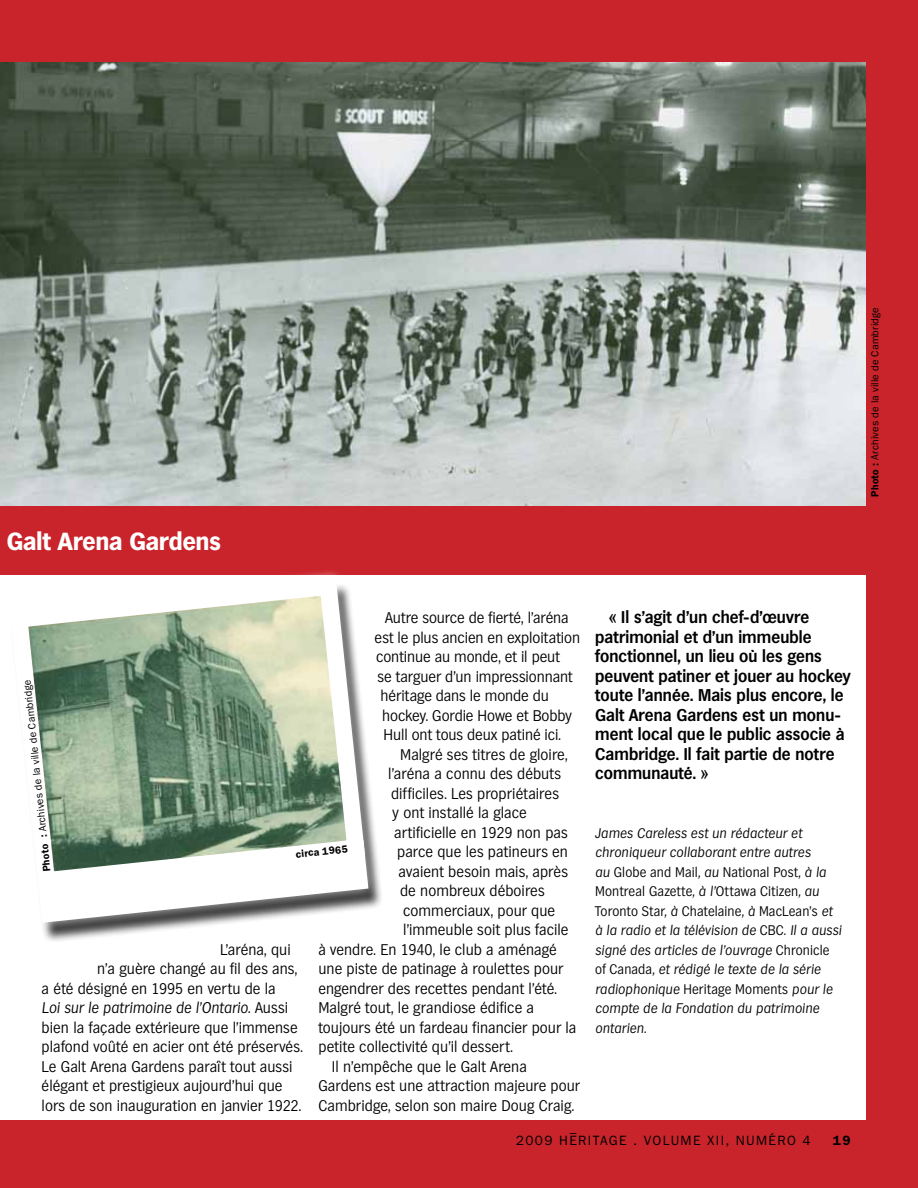
<style>
.page{position:relative;width:918px;height:1188px;background:#fff}
.page>*{position:absolute;margin:0;border:0;box-sizing:border-box;transform-origin:0 0}
.t1{font:700 24px "Hamburg";letter-spacing:.005em;color:#fff}
.t2{font:600 16.5px/19.5px "Hamburg";letter-spacing:.01em;color:#000}
.t3{font:300 15px "Hamburg";letter-spacing:.005em;color:#000}
.t4{font:italic 300 15px "Hamburg";letter-spacing:.005em;color:#000}
.t5{font:italic 300 13.5px/19.5px "Hamburg";letter-spacing:.01em;color:#000}
.t6{font:13.5px "Franklin Gothic";letter-spacing:.1em;color:#000}
.t7{font:600 13.5px "Franklin Gothic";color:#000}
.t8{font:10.5px "Franklin Gothic";letter-spacing:.02em;color:#000}
.t9{font:600 10.5px "Franklin Gothic";color:#000}
.s1{font-weight:600}
.s2{font-style:normal}
</style>
<div class="page">
<img style="left:0;top:61px;width:867px;height:445px">
<div style="left:0;top:506px;width:874px;height:68px;background:#c9242b"></div>
<div style="left:867px;top:0;width:51px;height:1188px;background:#c9242b"></div>
<div style="left:0;top:1120px;width:879px;height:68px;background:#c9242b"></div>
<div style="left:0;top:0;width:879px;height:61px;background:#c9242b"></div>
<div style="left:9px;top:582px;width:374px;height:361px;background:#000;opacity:.75"></div>
<svg style="left:9px;top:574px;width:370px;height:360px"></svg>
<svg style="left:0;top:571px;width:374px;height:328px"></svg>
<svg style="left:28px;top:831px;width:350px;height:101px"></svg>
<h1 class="t1" style="left:7px;top:527px;width:216px">Galt Arena Gardens</h1>
<p class="t8" style="left:869px;top:496px;width:191px;rotate:-90deg"><span class="s1">Photo :</span> Archives de la ville de Cambridge</p>
<p class="t3" style="left:385px;top:609px;width:185px">Autre source de fierté, l’aréna</p>
<p class="t3" style="left:375px;top:628px;width:207px">est le plus ancien en exploitation</p>
<p class="t3" style="left:376px;top:648px;width:185px">continue au monde, et il peut</p>
<p class="t3" style="left:378px;top:667px;width:196px">se targuer d’un impressionnant</p>
<p class="t3" style="left:381px;top:687px;width:170px">héritage dans le monde du</p>
<p class="t3" style="left:382px;top:706px;width:191px">hockey. Gordie Howe et Bobby</p>
<p class="t3" style="left:384px;top:726px;width:179px">Hull ont tous deux patiné ici.</p>
<p class="t3" style="left:400px;top:745px;width:169px">Malgré ses titres de gloire,</p>
<p class="t3" style="left:388px;top:765px;width:174px">l’aréna a connu des débuts</p>
<p class="t3" style="left:391px;top:784px;width:169px">difficiles. Les propriétaires</p>
<p class="t3" style="left:393px;top:804px;width:136px">y ont installé la glace</p>
<p class="t3" style="left:394px;top:823px;width:175px">artificielle en 1929 non pas</p>
<p class="t3" style="left:397px;top:843px;width:172px">parce que les patineurs en</p>
<p class="t3" style="left:399px;top:862px;width:171px">avaient besoin mais, après</p>
<p class="t3" style="left:400px;top:882px;width:146px">de nombreux déboires</p>
<p class="t3" style="left:403px;top:901px;width:153px">commerciaux, pour que</p>
<p class="t3" style="left:403px;top:921px;width:167px">l’immeuble soit plus facile</p>
<p class="t3" style="left:318px;top:940px;width:240px">à vendre. En 1940, le club a aménagé</p>
<p class="t3" style="left:318px;top:960px;width:246px">une piste de patinage à roulettes pour</p>
<p class="t3" style="left:318px;top:979px;width:240px">engendrer des recettes pendant l’été.</p>
<p class="t3" style="left:318px;top:999px;width:217px">Malgré tout, le grandiose édifice a</p>
<p class="t3" style="left:318px;top:1018px;width:259px">toujours été un fardeau financier pour la</p>
<p class="t3" style="left:318px;top:1038px;width:196px">petite collectivité qu’il dessert.</p>
<p class="t3" style="left:332px;top:1057px;width:196px">Il n’empêche que le Galt Arena</p>
<p class="t3" style="left:318px;top:1077px;width:263px">Gardens est une attraction majeure pour</p>
<p class="t3" style="left:318px;top:1096px;width:257px">Cambridge, selon son maire Doug Craig.</p>
<p class="t8" style="left:41px;top:872px;width:194px;rotate:-96deg"><span class="s1">Photo :</span> Archives de la ville de Cambridge</p>
<p class="t9" style="left:295px;top:848px;width:53px;rotate:-6deg">circa 1965</p>
<p class="t3" style="left:220px;top:940px;width:72px">L’aréna, qui</p>
<p class="t3" style="left:97px;top:960px;width:202px">n’a guère changé au fil des ans,</p>
<p class="t3" style="left:42px;top:979px;width:236px">a été désigné en 1995 en vertu de la</p>
<p class="t4" style="left:42px;top:999px;width:248px">Loi sur le patrimoine de l’Ontario<span class="s2">. Aussi</span></p>
<p class="t3" style="left:42px;top:1018px;width:257px">bien la façade extérieure que l’immense</p>
<p class="t3" style="left:42px;top:1038px;width:263px">plafond voûté en acier ont été préservés.</p>
<p class="t3" style="left:42px;top:1057px;width:252px">Le Galt Arena Gardens paraît tout aussi</p>
<p class="t3" style="left:42px;top:1077px;width:242px">élégant et prestigieux aujourd’hui que</p>
<p class="t3" style="left:42px;top:1096px;width:261px">lors de son inauguration en janvier 1922.</p>
<p class="t2" style="left:595px;top:608px;width:257px;text-indent:13px">« Il s’agit d’un chef-d’œuvre patrimonial et d’un immeuble fonctionnel, un lieu où les gens peuvent patiner et jouer au hockey toute l’année. Mais plus encore, le<br>Galt Arena Gardens est un monu&shy;ment local que le public associe à<br>Cambridge. Il fait partie de notre communauté. »</p>
<p class="t5" style="left:595px;top:823px;width:248px">James Careless est un rédacteur et chroniqueur collaborant entre autres<br>au <span class="s2">Globe and Mail</span>, au <span class="s2">National Post</span>, à la <span class="s2">Montreal Gazette</span>, à l’<span class="s2">Ottawa Citizen</span>, au <span class="s2">Toronto Star</span>, à <span class="s2">Chatelaine</span>, à <span class="s2">MacLean’s</span> et à la radio et la télévision de <span class="s2">CBC</span>. Il a aussi signé des articles de l’ouvrage <span class="s2">Chronicle of Canada</span>, et rédigé le texte de la série radiophonique <span class="s2">Heritage Moments</span> pour le compte de la Fondation du patrimoine ontarien.</p>
<p class="t6" style="left:516px;top:1133px;width:296px">2009 HERITAGE . VOLUME XII, NUMÉRO 4</p>
<p class="t6" style="left:570px;top:1125px;width:8px">–</p>
<p class="t7" style="left:833px;top:1132px;width:19px">19</p>
</div>
